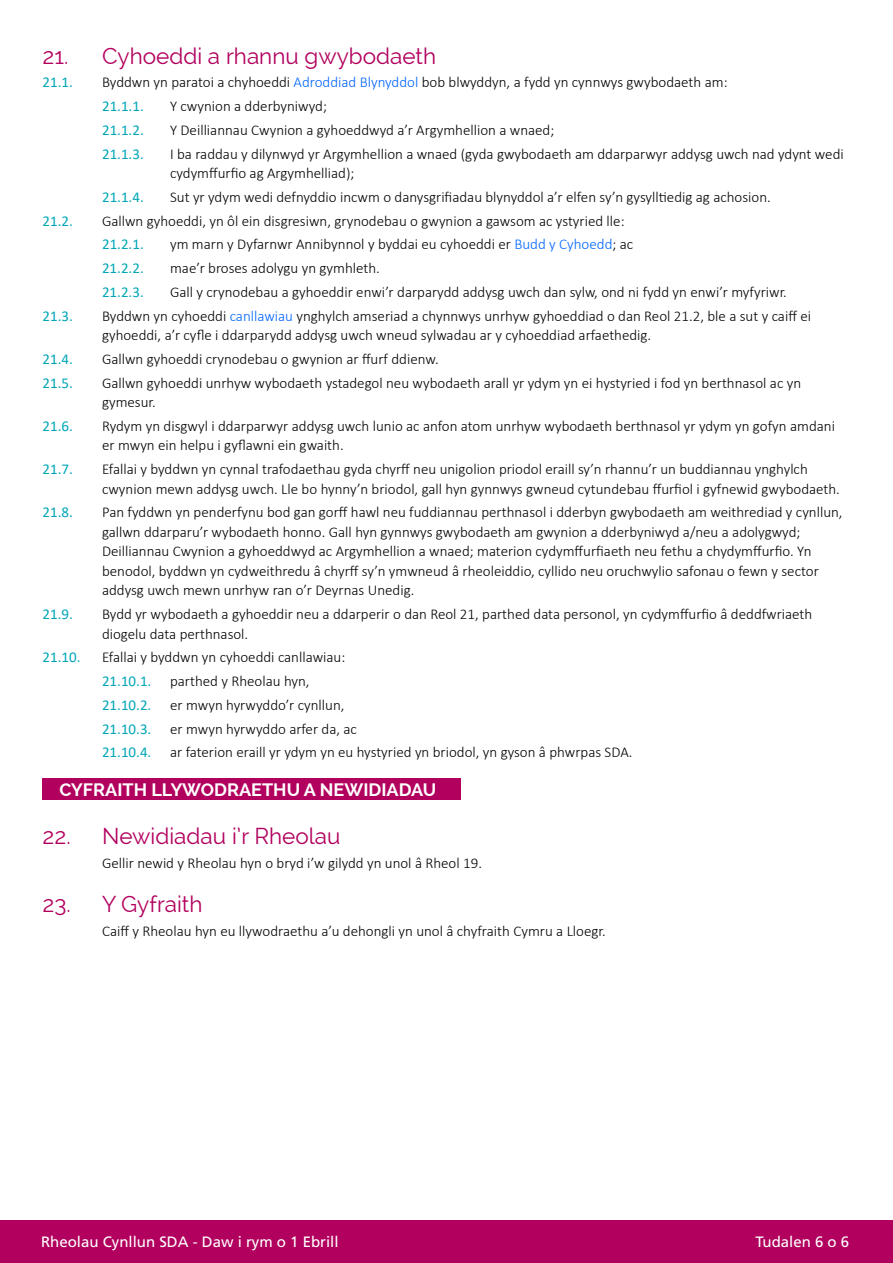
<style>
.page{position:relative;width:893px;height:1263px;background:#fff}
.page>*{position:absolute;margin:0;border:0;box-sizing:border-box;transform-origin:0 0}
.t1{font:22.5px "Raleway";color:#b2005e}
.t2{font:700 18px "Raleway";color:#fff}
.t3{font:300 15px/19.5px "Calibri";color:#000}
.t4{font:15px "Calibri";color:#00a6b6}
.t5{font:15px "Frutiger";color:#fff}
.s1{color:#0065fd}
.s2{font-weight:400;color:#00a6b6}
</style>
<div class="page">
<div style="left:0;top:1220px;width:893px;height:43px;background:#b2005e"></div>
<div style="left:43px;top:777px;width:418px;height:22px;background:#b2005e"></div>
<h1 class="t1" style="left:43px;top:43px;width:395px">21. Cyhoeddi a rhannu gwybodaeth</h1>
<p class="t4" style="left:43px;top:72px;width:32px">21.1.</p>
<p class="t3" style="left:102px;top:70px;width:627px;line-height:23.7px">Byddwn yn paratoi a chyhoeddi <span class="s1">Adroddiad Blynyddol</span> bob blwyddyn, a fydd yn cynnwys gwybodaeth am:<br><span class="s2">21.1.1.</span></p>
<p class="t3" style="left:170px;top:96px;width:158px">Y cwynion a dderbyniwyd;</p>
<p class="t4" style="left:102px;top:120px;width:43px">21.1.2.</p>
<p class="t3" style="left:170px;top:120px;width:386px">Y Deilliannau Cwynion a gyhoeddwyd a’r Argymhellion a wnaed;</p>
<p class="t4" style="left:102px;top:143px;width:43px">21.1.3.</p>
<p class="t3" style="left:170px;top:144px;width:675px">I ba raddau y dilynwyd yr Argymhellion a wnaed (gyda gwybodaeth am ddarparwyr addysg uwch nad ydynt wedi cydymffurfio ag Argymhelliad);</p>
<p class="t4" style="left:102px;top:187px;width:43px">21.1.4.</p>
<p class="t3" style="left:170px;top:187px;width:602px">Sut yr ydym wedi defnyddio incwm o danysgrifiadau blynyddol a’r elfen sy’n gysylltiedig ag achosion.</p>
<p class="t4" style="left:43px;top:210px;width:32px">21.2.</p>
<p class="t3" style="left:102px;top:211px;width:524px">Gallwn gyhoeddi, yn ôl ein disgresiwn, grynodebau o gwynion a gawsom ac ystyried lle:</p>
<p class="t4" style="left:102px;top:234px;width:43px">21.2.1.</p>
<p class="t3" style="left:170px;top:235px;width:465px">ym marn y Dyfarnwr Annibynnol y byddai eu cyhoeddi er <span class="s1">Budd y Cyhoedd</span>; ac</p>
<p class="t4" style="left:102px;top:258px;width:43px">21.2.2.</p>
<p class="t3" style="left:170px;top:258px;width:211px">mae’r broses adolygu yn gymhleth.</p>
<p class="t4" style="left:102px;top:281px;width:43px">21.2.3.</p>
<p class="t3" style="left:170px;top:282px;width:618px">Gall y crynodebau a gyhoeddir enwi’r darparydd addysg uwch dan sylw, ond ni fydd yn enwi’r myfyriwr.</p>
<p class="t4" style="left:43px;top:305px;width:32px">21.3.</p>
<p class="t3" style="left:102px;top:306px;width:710px">Byddwn yn cyhoeddi <span class="s1">canllawiau</span> ynghylch amseriad a chynnwys unrhyw gyhoeddiad o dan Reol 21.2, ble a sut y caiff ei gyhoeddi, a’r cyfle i ddarparydd addysg uwch wneud sylwadau ar y cyhoeddiad arfaethedig.</p>
<p class="t4" style="left:43px;top:348px;width:32px">21.4.</p>
<p class="t3" style="left:102px;top:349px;width:338px">Gallwn gyhoeddi crynodebau o gwynion ar ffurf ddienw.</p>
<p class="t4" style="left:43px;top:372px;width:32px">21.5.</p>
<p class="t3" style="left:102px;top:373px;width:701px">Gallwn gyhoeddi unrhyw wybodaeth ystadegol neu wybodaeth arall yr ydym yn ei hystyried i fod yn berthnasol ac yn gymesur.</p>
<p class="t4" style="left:43px;top:415px;width:32px">21.6.</p>
<p class="t3" style="left:102px;top:416px;width:734px">Rydym yn disgwyl i ddarparwyr addysg uwch lunio ac anfon atom unrhyw wybodaeth berthnasol yr ydym yn gofyn amdani er mwyn ein helpu i gyflawni ein gwaith.</p>
<p class="t4" style="left:43px;top:459px;width:32px">21.7.</p>
<p class="t3" style="left:102px;top:459px;width:739px">Efallai y byddwn yn cynnal trafodaethau gyda chyrff neu unigolion priodol eraill sy’n rhannu’r un buddiannau ynghylch cwynion mewn addysg uwch. Lle bo hynny’n briodol, gall hyn gynnwys gwneud cytundebau ffurfiol i gyfnewid gwybodaeth.</p>
<p class="t4" style="left:43px;top:502px;width:32px">21.8.</p>
<p class="t3" style="left:102px;top:502px;width:742px">Pan fyddwn yn penderfynu bod gan gorff hawl neu fuddiannau perthnasol i dderbyn gwybodaeth am weithrediad y cynllun, gallwn ddarparu’r wybodaeth honno. Gall hyn gynnwys gwybodaeth am gwynion a dderbyniwyd a/neu a adolygwyd; Deilliannau Cwynion a gyhoeddwyd ac Argymhellion a wnaed; materion cydymffurfiaeth neu fethu a chydymffurfio. Yn benodol, byddwn yn cydweithredu â chyrff sy’n ymwneud â rheoleiddio, cyllido neu oruchwylio safonau o fewn y sector addysg uwch mewn unrhyw ran o’r Deyrnas Unedig.</p>
<p class="t4" style="left:43px;top:604px;width:32px">21.9.</p>
<p class="t3" style="left:102px;top:604px;width:712px">Bydd yr wybodaeth a gyhoeddir neu a ddarperir o dan Reol 21, parthed data personol, yn cydymffurfio â deddfwriaeth diogelu data perthnasol.</p>
<p class="t4" style="left:43px;top:647px;width:39px">21.10.</p>
<p class="t3" style="left:102px;top:645px;width:532px;line-height:23.7px">Efallai y byddwn yn cyhoeddi canllawiau:<br><span class="s2">21.10.1.</span> parthed y Rheolau hyn,<br><span class="s2">21.10.2.</span> er mwyn hyrwyddo’r cynllun,<br><span class="s2">21.10.3.</span> er mwyn hyrwyddo arfer da, ac<br><span class="s2">21.10.4.</span> ar faterion eraill yr ydym yn eu hystyried yn briodol, yn gyson â phwrpas SDA.</p>
<p class="t2" style="left:60px;top:779px;width:378px">CYFRAITH LLYWODRAETHU A NEWIDIADAU</p>
<h1 class="t1" style="left:43px;top:823px;width:299px">22. Newidiadau i’r Rheolau</h1>
<p class="t3" style="left:102px;top:853px;width:381px">Gellir newid y Rheolau hyn o bryd i’w gilydd yn unol â Rheol 19.</p>
<h1 class="t1" style="left:43px;top:891px;width:161px">23. Y Gyfraith</h1>
<p class="t3" style="left:102px;top:921px;width:505px">Caiff y Rheolau hyn eu llywodraethu a’u dehongli yn unol â chyfraith Cymru a Lloegr.</p>
<p class="t5" style="left:41px;top:1232px;width:299px">Rheolau Cynllun SDA - Daw i rym o 1 Ebrill</p>
<p class="t5" style="left:755px;top:1232px;width:95px">Tudalen 6 o 6</p>
</div>
